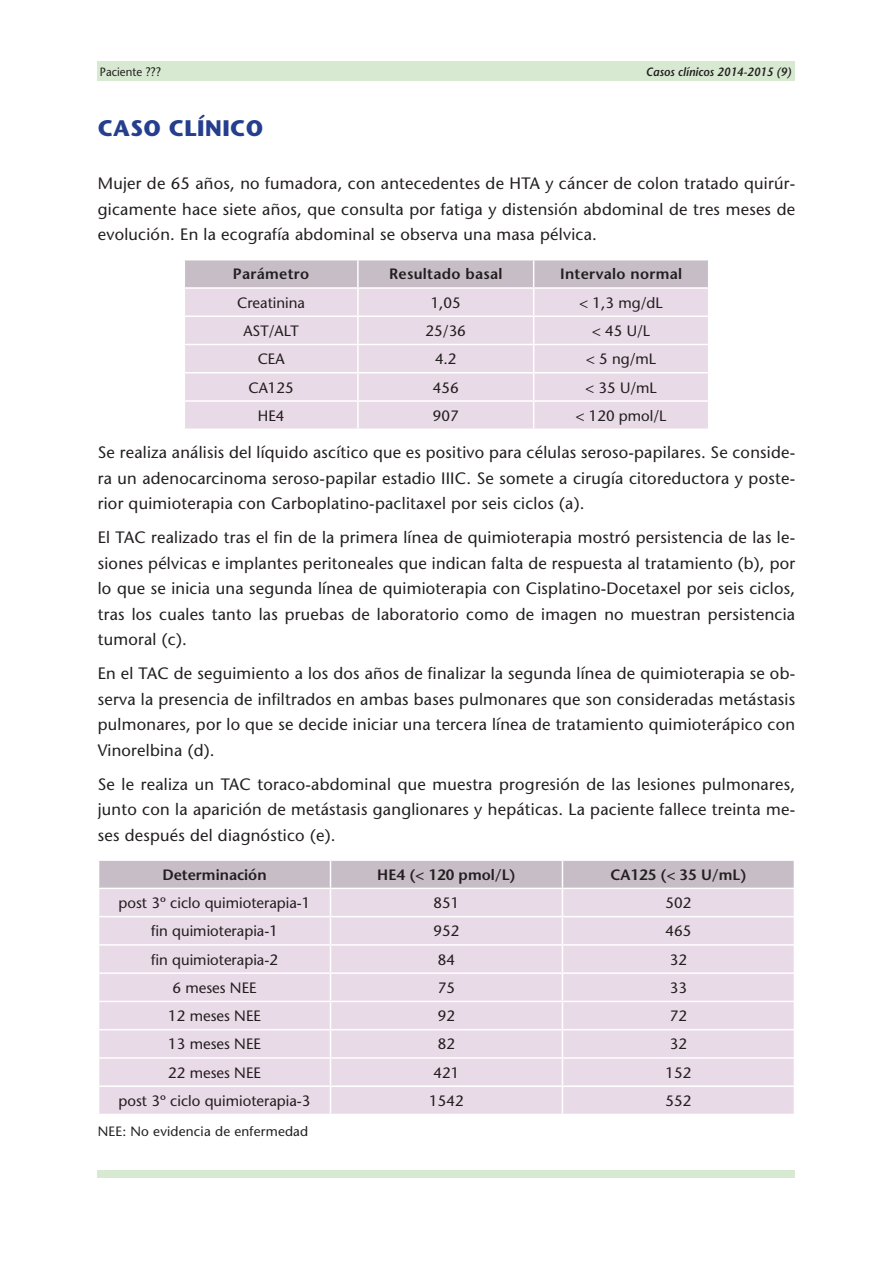
<style>
.page{position:relative;width:893px;height:1263px;background:#fff}
.page>*{position:absolute;margin:0;border:0;box-sizing:border-box;transform-origin:0 0}
.t1{font:700 22.5px "Stone Sans";letter-spacing:.02em;color:#253f8e}
.t2{font:16.5px/25.5px "Stone Sans";letter-spacing:.015em;color:#231f20;text-align:justify}
.t3{font:15px "Stone Sans";color:#231f20}
.t4{font:600 15px "Stone Sans";color:#231f20}
.t5{font:600 15px "Stone Sans";letter-spacing:.02em;color:#231f20}
.t6{font:13.5px "Stone Sans";letter-spacing:.015em;color:#231f20}
.t7{font:italic 600 12px "Stone Sans";color:#231f20;scale:.95 1}
.t8{font:12px "Stone Sans";color:#231f20;scale:.95 1}
</style>
<div class="page">
<div style="left:98px;top:61px;width:697px;height:19px;background:#d8e9d2"></div>
<div style="left:98px;top:1170px;width:697px;height:8px;background:#d8e9d2"></div>
<svg style="left:184px;top:260px;width:525px;height:168px;background:#e4d7e3"></svg>
<svg style="left:99px;top:860px;width:695px;height:254px;background:#e6d9e4"></svg>
<p class="t8" style="left:100px;top:65px;width:66px">Paciente ???</p>
<p class="t7" style="left:646px;top:65px;width:155px">Casos clínicos 2014-2015 (9)</p>
<h1 class="t1" style="left:98px;top:115px;width:167px">CASO CLÍNICO</h1>
<p class="t2" style="left:98px;top:171px;width:699px">Mujer de 65 años, no fumadora, con antecedentes de HTA y cáncer de colon tratado quirúr&shy;gicamente hace siete años, que consulta por fatiga y distensión abdominal de tres meses de evolución. En la ecografía abdominal se observa una masa pélvica.</p>
<p class="t5" style="left:233px;top:265px;width:78px">Parámetro</p>
<p class="t5" style="left:389px;top:265px;width:115px">Resultado basal</p>
<p class="t5" style="left:560px;top:265px;width:124px">Intervalo normal</p>
<p class="t3" style="left:237px;top:294px;width:69px">Creatinina</p>
<p class="t3" style="left:431px;top:294px;width:32px">1,05</p>
<p class="t3" style="left:580px;top:294px;width:85px">&lt; 1,3 mg/dL</p>
<p class="t3" style="left:243px;top:322px;width:57px">AST/ALT</p>
<p class="t3" style="left:426px;top:322px;width:42px">25/36</p>
<p class="t3" style="left:592px;top:322px;width:59px">&lt; 45 U/L</p>
<p class="t3" style="left:258px;top:350px;width:28px">CEA</p>
<p class="t3" style="left:435px;top:350px;width:23px">4.2</p>
<p class="t3" style="left:586px;top:350px;width:71px">&lt; 5 ng/mL</p>
<p class="t3" style="left:248px;top:378px;width:47px">CA125</p>
<p class="t3" style="left:433px;top:378px;width:27px">456</p>
<p class="t3" style="left:586px;top:378px;width:73px">&lt; 35 U/mL</p>
<p class="t3" style="left:258px;top:407px;width:28px">HE4</p>
<p class="t3" style="left:433px;top:407px;width:27px">907</p>
<p class="t3" style="left:576px;top:407px;width:92px">&lt; 120 pmol/L</p>
<p class="t2" style="left:98px;top:440px;width:699px">Se realiza análisis del líquido ascítico que es positivo para células seroso-papilares. Se conside&shy;ra un adenocarcinoma seroso-papilar estadio IIIC. Se somete a cirugía citoreductora y poste&shy;rior quimioterapia con Carboplatino-paclitaxel por seis ciclos (a).</p>
<p class="t2" style="left:98px;top:525px;width:699px">El TAC realizado tras el fin de la primera línea de quimioterapia mostró persistencia de las le&shy;siones pélvicas e implantes peritoneales que indican falta de respuesta al tratamiento (b), por lo que se inicia una segunda línea de quimioterapia con Cisplatino-Docetaxel por seis ciclos, tras los cuales tanto las pruebas de laboratorio como de imagen no muestran persistencia tumoral (c).</p>
<p class="t2" style="left:98px;top:660px;width:699px">En el TAC de seguimiento a los dos años de finalizar la segunda línea de quimioterapia se ob&shy;serva la presencia de infiltrados en ambas bases pulmonares que son consideradas metástasis pulmonares, por lo que se decide iniciar una tercera línea de tratamiento quimioterápico con Vinorelbina (d).</p>
<p class="t2" style="left:98px;top:771px;width:699px">Se le realiza un TAC toraco-abdominal que muestra progresión de las lesiones pulmonares, junto con la aparición de metástasis ganglionares y hepáticas. La paciente fallece treinta me&shy;ses después del diagnóstico (e).</p>
<p class="t4" style="left:162px;top:866px;width:106px">Determinación</p>
<p class="t4" style="left:377px;top:866px;width:140px">HE4 (&lt; 120 pmol/L)</p>
<p class="t4" style="left:610px;top:866px;width:138px">CA125 (&lt; 35 U/mL)</p>
<p class="t3" style="left:119px;top:894px;width:193px">post 3º ciclo quimioterapia-1</p>
<p class="t3" style="left:434px;top:894px;width:27px">851</p>
<p class="t3" style="left:665px;top:894px;width:27px">502</p>
<p class="t3" style="left:151px;top:922px;width:128px">fin quimioterapia-1</p>
<p class="t3" style="left:434px;top:922px;width:27px">952</p>
<p class="t3" style="left:665px;top:922px;width:27px">465</p>
<p class="t3" style="left:151px;top:950px;width:128px">fin quimioterapia-2</p>
<p class="t3" style="left:438px;top:950px;width:19px">84</p>
<p class="t3" style="left:670px;top:950px;width:19px">32</p>
<p class="t3" style="left:172px;top:979px;width:86px">6 meses NEE</p>
<p class="t3" style="left:438px;top:979px;width:19px">75</p>
<p class="t3" style="left:670px;top:979px;width:19px">33</p>
<p class="t3" style="left:168px;top:1007px;width:94px">12 meses NEE</p>
<p class="t3" style="left:438px;top:1007px;width:19px">92</p>
<p class="t3" style="left:670px;top:1007px;width:19px">72</p>
<p class="t3" style="left:168px;top:1035px;width:94px">13 meses NEE</p>
<p class="t3" style="left:438px;top:1035px;width:19px">82</p>
<p class="t3" style="left:670px;top:1035px;width:19px">32</p>
<p class="t3" style="left:168px;top:1063px;width:94px">22 meses NEE</p>
<p class="t3" style="left:434px;top:1063px;width:27px">421</p>
<p class="t3" style="left:665px;top:1063px;width:27px">152</p>
<p class="t3" style="left:119px;top:1092px;width:193px">post 3º ciclo quimioterapia-3</p>
<p class="t3" style="left:429px;top:1092px;width:36px">1542</p>
<p class="t3" style="left:666px;top:1092px;width:27px">552</p>
<p class="t6" style="left:98px;top:1123px;width:212px">NEE: No evidencia de enfermedad</p>
</div>
